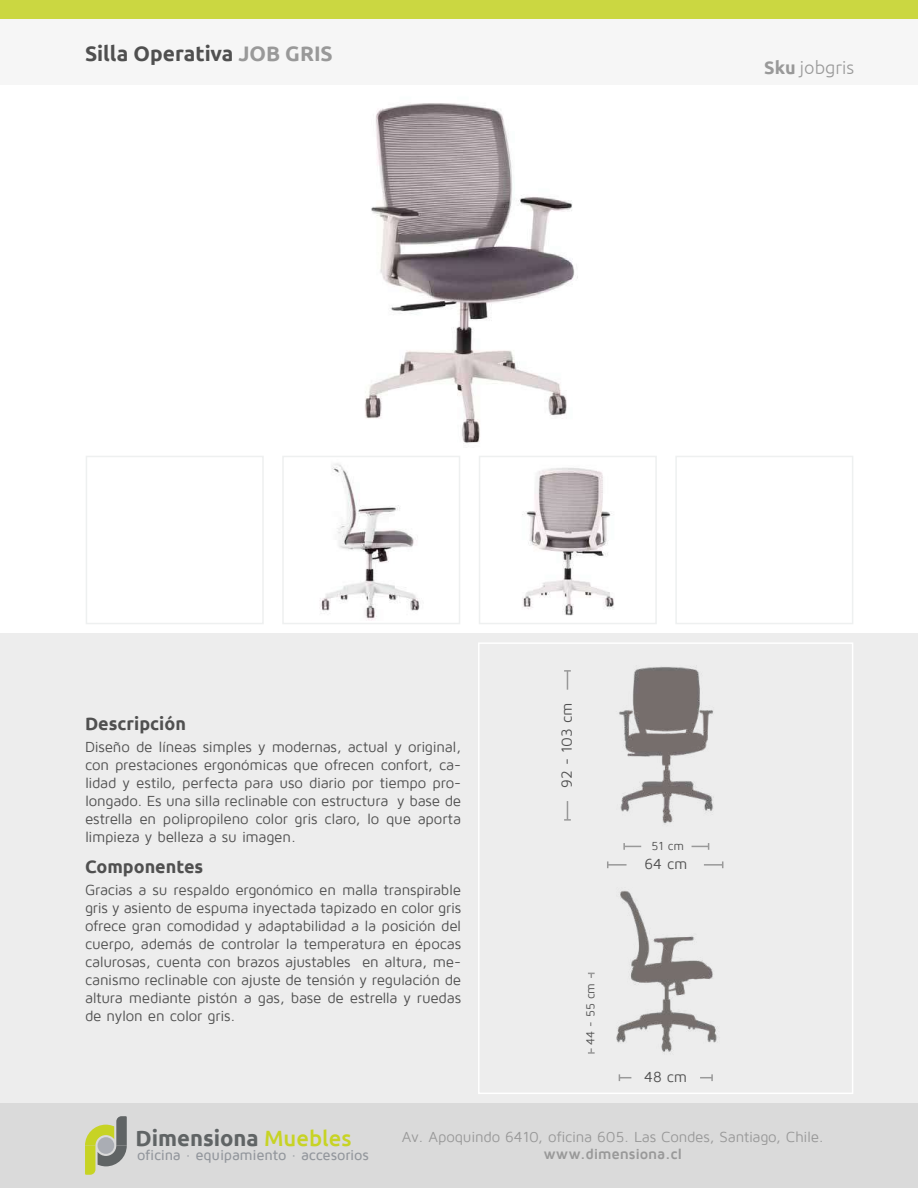
<style>
.page{position:relative;width:918px;height:1188px;background:#fff}
.page>*{position:absolute;margin:0;border:0;box-sizing:border-box;transform-origin:0 0}
.t1{font:700 22.05px "Ubuntu";color:#606465}
.t2{font:700 21px "Ubuntu";color:#505050}
.t3{font:700 18px "Ubuntu";color:#505050}
.t4{font:300 18px "Ubuntu";color:#999}
.t5{font:15px/18px "Maven Pro";letter-spacing:-.015em;color:#505050;text-align:justify}
.t6{font:15px "Maven Pro";letter-spacing:-.015em;color:#999}
.t7{font:700 15px "Maven Pro";letter-spacing:-.015em;color:#999}
.t8{font:500 14.7px "Maven Pro";letter-spacing:-.015em;color:#93979d}
.t9{font:12px "Maven Pro";color:#505050}
.s1{color:#999}
.s2{font-weight:700}
.s3{font-weight:500;color:#c7d324}
</style>
<div class="page">
<svg style="left:85px;top:1116px;width:42px;height:59px;background:#b0b588"></svg>
<div style="left:86px;top:456px;width:178px;height:168px;border:2px solid #eef0f0"></div>
<div style="left:282px;top:456px;width:178px;height:168px;border:2px solid #eef0f0"></div>
<div style="left:479px;top:456px;width:178px;height:168px;border:2px solid #eef0f0"></div>
<div style="left:675px;top:456px;width:178px;height:168px;border:2px solid #eef0f0"></div>
<div style="left:0;top:634px;width:918px;height:469px;background:#ededed"></div>
<div style="left:478px;top:642px;width:375px;height:452px;border:2px solid #fff"></div>
<div style="left:0;top:0;width:918px;height:19px;background:#cbd741"></div>
<img style="left:365px;top:103px;width:213px;height:341px">
<img style="left:320px;top:463px;width:100px;height:158px">
<img style="left:522px;top:468px;width:92px;height:148px">
<img style="left:619px;top:666px;width:95px;height:158px">
<img style="left:588px;top:890px;width:129px;height:162px">
<svg style="left:704px;top:861px;width:19px;height:7px"></svg>
<svg style="left:607px;top:861px;width:20px;height:7px"></svg>
<svg style="left:564px;top:670px;width:7px;height:20px"></svg>
<svg style="left:564px;top:801px;width:7px;height:20px"></svg>
<svg style="left:700px;top:1074px;width:13px;height:7px"></svg>
<svg style="left:619px;top:1074px;width:12px;height:7px"></svg>
<svg style="left:588px;top:1048px;width:7px;height:6px"></svg>
<svg style="left:692px;top:843px;width:17px;height:7px"></svg>
<svg style="left:623px;top:843px;width:18px;height:7px"></svg>
<svg style="left:588px;top:973px;width:7px;height:5px"></svg>
<h2 class="t2" style="left:85px;top:41px;width:249px">Silla Operativa <span class="s1">JOB GRIS</span></h2>
<p class="t4" style="left:764px;top:57px;width:91px"><span class="s2">Sku</span> jobgris</p>
<p class="t3" style="left:85px;top:712px;width:102px">Descripción</p>
<p class="t5" style="left:85px;top:738px;width:378px">Diseño de líneas simples y modernas, actual y original, con prestaciones ergonómicas que ofrecen confort, ca&shy;lidad y estilo, perfecta para uso diario por tiempo pro&shy;longado. Es una silla reclinable con estructura y base de estrella en polipropileno color gris claro, lo que aporta limpieza y belleza a su imagen.</p>
<p class="t3" style="left:85px;top:855px;width:120px">Componentes</p>
<p class="t5" style="left:85px;top:881px;width:378px">Gracias a su respaldo ergonómico en malla transpirable gris y asiento de espuma inyectada tapizado en color gris ofrece gran comodidad y adaptabilidad a la posición del cuerpo, además de controlar la temperatura en épocas calurosas, cuenta con brazos ajustables en altura, me&shy;canismo reclinable con ajuste de tensión y regulación de altura mediante pistón a gas, base de estrella y ruedas de nylon en color gris.</p>
<p class="t5" style="left:558px;top:788px;width:86px;rotate:-90deg">92 - 103 cm</p>
<p class="t9" style="left:584px;top:1045px;width:64px;rotate:-90deg">44 - 55 cm</p>
<p class="t9" style="left:652px;top:840px;width:34px">51 cm</p>
<p class="t5" style="left:644px;top:856px;width:45px">64 cm</p>
<p class="t5" style="left:644px;top:1068px;width:45px">48 cm</p>
<h1 class="t1" style="left:135px;top:1124px;width:218px">Dimensiona <span class="s3">Muebles</span></h1>
<p class="t8" style="left:137px;top:1147px;width:233px">oficina · equipamiento · accesorios</p>
<p class="t6" style="left:402px;top:1129px;width:423px">Av. Apoquindo 6410, oficina 605. Las Condes, Santiago, Chile.</p>
<p class="t7" style="left:543px;top:1146px;width:140px">www.dimensiona.cl</p>
</div>
